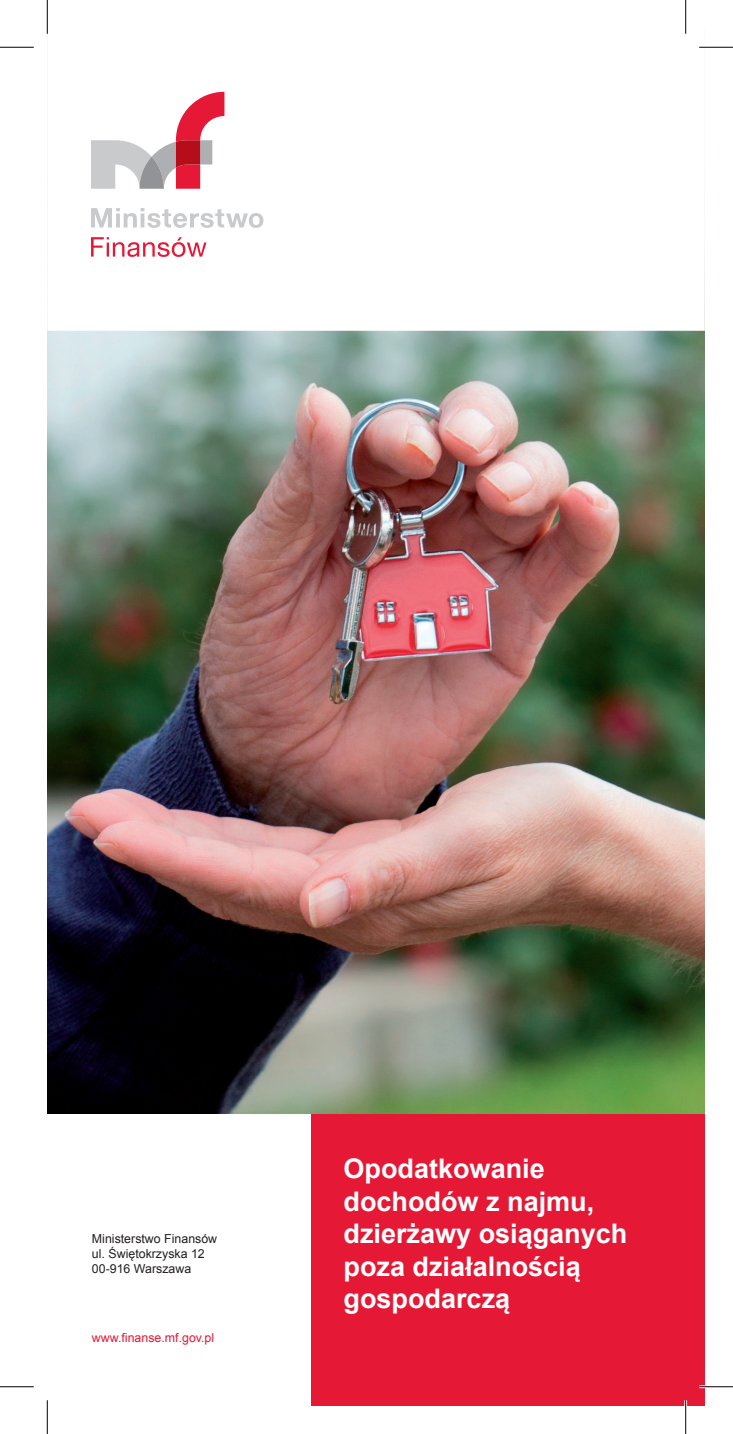
<style>
.page{position:relative;width:733px;height:1434px;background:#fff}
.page>*{position:absolute;margin:0;border:0;box-sizing:border-box;transform-origin:0 0}
.t1{font:700 27px/32.4px "Arial";color:#fff}
.t2{font:12.38px/14.8px "Arial";color:#231f20}
.t3{font:12.38px "Arial";color:#e51836}
</style>
<div class="page">
<img style="left:48px;top:331px;width:656px;height:784px">
<div style="left:47px;top:28px;width:657px;height:303px;border:2px solid #fff"></div>
<div style="left:311px;top:1115px;width:393px;height:291px;background:#e51836"></div>
<svg style="left:91px;top:92px;width:133px;height:97px"></svg>
<svg style="left:91px;top:237px;width:115px;height:20px"></svg>
<svg style="left:91px;top:208px;width:172px;height:20px"></svg>
<hr style="left:699px;top:46px;width:33px;height:3px;background:#fff">
<hr style="left:699px;top:1385px;width:33px;height:3px;background:#fff">
<hr style="left:46px;top:0;width:3px;height:34px;background:#fff">
<hr style="left:684px;top:0;width:2px;height:34px;background:#fff">
<hr style="left:684px;top:1400px;width:2px;height:34px;background:#fff">
<hr style="left:0;top:47px;width:34px;height:1px;background:#000">
<hr style="left:699px;top:47px;width:33px;height:1px;background:#000">
<hr style="left:0;top:1386px;width:34px;height:1px;background:#000">
<hr style="left:699px;top:1386px;width:33px;height:1px;background:#000">
<hr style="left:47px;top:0;width:1px;height:34px;background:#000">
<hr style="left:47px;top:1400px;width:1px;height:34px;background:#000">
<hr style="left:685px;top:0;width:1px;height:34px;background:#000">
<hr style="left:685px;top:1400px;width:1px;height:34px;background:#000">
<p class="t2" style="left:92px;top:1231px;width:127px">Ministerstwo Finansów ul. Świętokrzyska 12<br>00-916 Warszawa</p>
<p class="t3" style="left:92px;top:1330px;width:124px">www.finanse.mf.gov.pl</p>
<p class="t1" style="left:343px;top:1153px;width:285px">Opodatkowanie dochodów z najmu, dzierżawy osiąganych poza działalnością gospodarczą</p>
</div>
